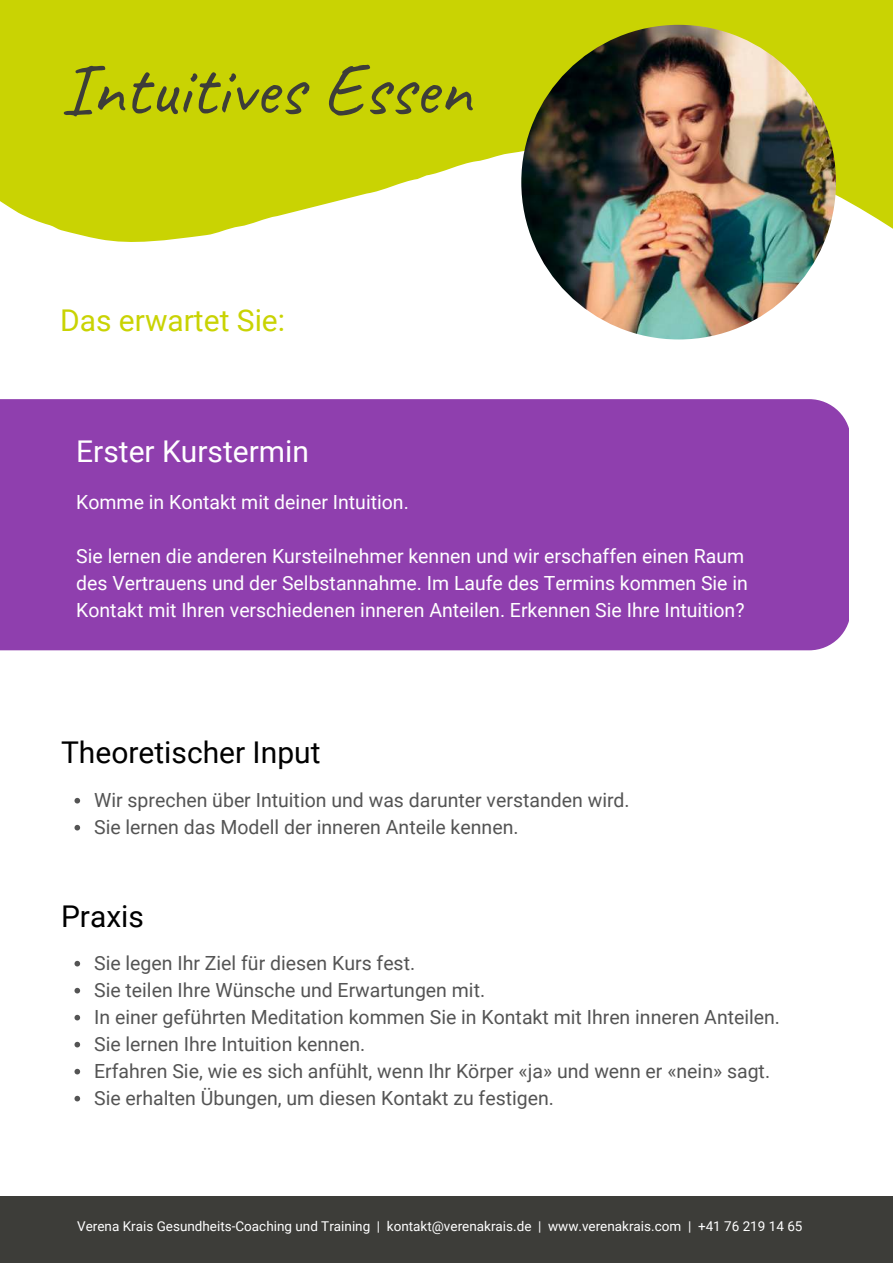
<style>
.page{position:relative;width:893px;height:1264px;background:#fff}
.page>*{position:absolute;margin:0;border:0;box-sizing:border-box;transform-origin:0 0}
.t1{font:74.7px "Caveat";color:#3d3d39}
.t2{font:30px "Roboto";color:#000}
.t3{font:30px "Roboto";color:#fff}
.t4{font:30px "Roboto";color:#c9d303}
.t5{font:19.5px/27px "Roboto";color:#545454}
.t6{font:19.5px/27px "Roboto";color:#fff}
.t7{font:13.5px "Roboto";color:#fff}
</style>
<div class="page">
<svg style="left:0;top:0;width:892px;height:458px"></svg>
<img style="left:521px;top:25px;width:314px;height:314px;border-radius:50%">
<div style="left:0;top:399px;width:848px;height:251px;background:#8f3fae"></div>
<div style="left:0;top:1196px;width:892px;height:66px;background:#3d3d39"></div>
<svg style="left:74px;top:797px;width:6px;height:6px"></svg>
<svg style="left:74px;top:824px;width:6px;height:6px"></svg>
<svg style="left:74px;top:960px;width:6px;height:6px"></svg>
<svg style="left:74px;top:987px;width:6px;height:6px"></svg>
<svg style="left:74px;top:1014px;width:6px;height:6px"></svg>
<svg style="left:74px;top:1041px;width:6px;height:6px"></svg>
<svg style="left:74px;top:1068px;width:6px;height:6px"></svg>
<svg style="left:74px;top:1095px;width:6px;height:6px"></svg>
<h1 class="t1" style="left:60px;top:42px;width:412px">Intuitives Essen</h1>
<h2 class="t4" style="left:60px;top:299px;width:226px">Das erwartet Sie:</h2>
<h2 class="t3" style="left:76px;top:430px;width:234px">Erster Kurstermin</h2>
<p class="t6" style="left:76px;top:488px;width:334px">Komme in Kontakt mit deiner Intuition.</p>
<p class="t6" style="left:76px;top:542px;width:673px">Sie lernen die anderen Kursteilnehmer kennen und wir erschaffen einen Raum des Vertrauens und der Selbstannahme. Im Laufe des Termins kommen Sie in<br>Kontakt mit Ihren verschiedenen inneren Anteilen. Erkennen Sie Ihre Intuition?</p>
<h2 class="t2" style="left:61px;top:731px;width:261px">Theoretischer Input</h2>
<p class="t5" style="left:94px;top:785px;width:537px">Wir sprechen über Intuition und was darunter verstanden wird.<br>Sie lernen das Modell der inneren Anteile kennen.</p>
<h2 class="t2" style="left:61px;top:895px;width:84px">Praxis</h2>
<p class="t5" style="left:94px;top:948px;width:687px">Sie legen Ihr Ziel für diesen Kurs fest.<br>Sie teilen Ihre Wünsche und Erwartungen mit.<br>In einer geführten Meditation kommen Sie in Kontakt mit Ihren inneren Anteilen.<br>Sie lernen Ihre Intuition kennen.<br>Erfahren Sie, wie es sich anfühlt, wenn Ihr Körper «ja» und wenn er «nein» sagt.<br>Sie erhalten Übungen, um diesen Kontakt zu festigen.</p>
<p class="t7" style="left:77px;top:1216px;width:726px">Verena Krais Gesundheits-Coaching und Training | kontakt@verenakrais.de | www.verenakrais.com | +41 76 219 14 65</p>
</div>
